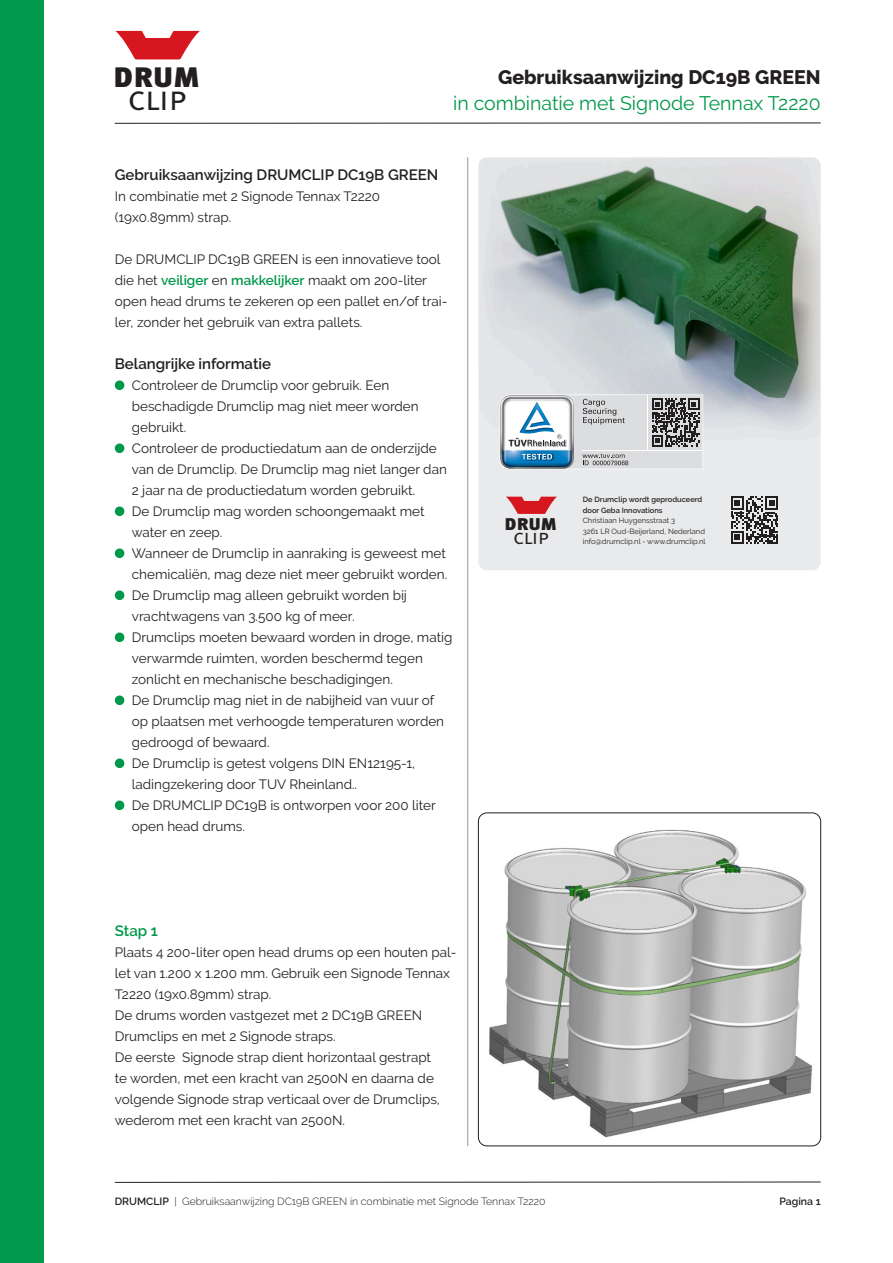
<style>
.page{position:relative;width:893px;height:1263px;background:#fff}
.page>*{position:absolute;margin:0;border:0;box-sizing:border-box;transform-origin:0 0}
.t1{font:34.5px "Meta Black Caps";color:#231f20}
.t2{font:34.5px "Meta Normal Caps";color:#231f20}
.t3{font:20.85px "Meta Black Caps";color:#231f20}
.t4{font:20.85px "Meta Normal Caps";color:#231f20}
.Hoofdstukaanduiding{font:19.5px "Raleway";color:#00984a}
.Hoofdstukaanduiding-2{font:800 19.5px "Raleway";color:#231f20}
.Tussenkopje_02{font:600 15px "Raleway";color:#231f20}
.Tussenkopje_03{font:600 15px "Raleway";color:#00984a}
._00_Opsomming{font:13.5px/21px "Raleway";color:#231f20}
._00_Body{font:13.5px/21px "Raleway";color:#231f20}
.t5{font:300 10.5px "Raleway";color:#231f20}
.t6{font:600 10.5px "Raleway";color:#231f20}
._00_Body-2{font:7.5px "Raleway";color:#231f20}
._00_Body-3{font:600 7.5px "Raleway";color:#231f20}
.s1{font-weight:600;color:#00984a}
.s2{font-weight:600}
</style>
<div class="page">
<hr style="left:115px;top:1182px;width:706px;height:1px;background:#231f20">
<hr style="left:115px;top:123px;width:706px;height:1px;background:#231f20">
<div style="left:0;top:0;width:44px;height:1263px;background:#00984a"></div>
<svg style="left:115px;top:31px;width:85px;height:28px"></svg>
<hr style="left:467px;top:157px;width:1px;height:989px;background:#939598">
<div style="left:115px;top:380px;width:9px;height:10px;background:#00984a;border-radius:50%"></div>
<div style="left:115px;top:443px;width:9px;height:10px;background:#00984a;border-radius:50%"></div>
<div style="left:115px;top:506px;width:9px;height:10px;background:#00984a;border-radius:50%"></div>
<div style="left:115px;top:548px;width:9px;height:10px;background:#00984a;border-radius:50%"></div>
<div style="left:115px;top:590px;width:9px;height:10px;background:#00984a;border-radius:50%"></div>
<div style="left:115px;top:632px;width:9px;height:10px;background:#00984a;border-radius:50%"></div>
<div style="left:115px;top:695px;width:9px;height:10px;background:#00984a;border-radius:50%"></div>
<div style="left:115px;top:758px;width:9px;height:10px;background:#00984a;border-radius:50%"></div>
<div style="left:115px;top:800px;width:9px;height:10px;background:#00984a;border-radius:50%"></div>
<img style="left:478px;top:813px;width:343px;height:333px">
<div style="left:478px;top:813px;width:343px;height:333px;border:1px solid #231f20;border-radius:9px"></div>
<div style="left:478px;top:157px;width:343px;height:413px;background:#e9eaeb;border-radius:9px"></div>
<img style="left:478px;top:157px;width:343px;height:275px">
<svg style="left:499px;top:394px;width:204px;height:75px"></svg>
<svg style="left:506px;top:497px;width:51px;height:17px"></svg>
<svg style="left:731px;top:496px;width:47px;height:48px"></svg>
<h1 class="t1" style="left:113px;top:54px;width:89px">drum</h1>
<h1 class="t2" style="left:128px;top:78px;width:60px">clip</h1>
<p class="Hoofdstukaanduiding-2" style="left:498px;top:66px;width:324px">Gebruiksaanwijzing DC19B GREEN</p>
<p class="Hoofdstukaanduiding" style="left:453px;top:92px;width:369px">in combinatie met Signode Tennax T2220</p>
<p class="Tussenkopje_02" style="left:115px;top:166px;width:325px">Gebruiksaanwijzing DRUMCLIP DC19B GREEN</p>
<p class="_00_Body" style="left:115px;top:186px;width:267px">In combinatie met 2 Signode Tennax T2220 (19x0.89mm) strap.</p>
<p class="_00_Body" style="left:115px;top:249px;width:334px">De DRUMCLIP DC19B GREEN is een innovatieve tool die het <span class="s1">veiliger</span> en <span class="s1">makkelijker</span> maakt om 200-liter open head drums te zekeren op een pallet en/of trai&shy;ler, zonder het gebruik van extra pallets.</p>
<p class="Tussenkopje_02" style="left:115px;top:355px;width:158px">Belangrijke informatie</p>
<p class="_00_Opsomming" style="left:132px;top:375px;width:288px">Controleer de Drumclip voor gebruik. Een beschadigde Drumclip mag niet meer worden gebruikt.</p>
<p class="_00_Opsomming" style="left:132px;top:438px;width:317px">Controleer de productiedatum aan de onderzijde van de Drumclip. De Drumclip mag niet langer dan<br>2 jaar na de productiedatum worden gebruikt.</p>
<p class="_00_Opsomming" style="left:132px;top:501px;width:294px">De Drumclip mag worden schoongemaakt met water en zeep.</p>
<p class="_00_Opsomming" style="left:132px;top:543px;width:317px">Wanneer de Drumclip in aanraking is geweest met chemicaliën, mag deze niet meer gebruikt worden.</p>
<p class="_00_Opsomming" style="left:132px;top:585px;width:277px">De Drumclip mag alleen gebruikt worden bij vrachtwagens van 3.500 kg of meer.</p>
<p class="_00_Opsomming" style="left:132px;top:627px;width:322px">Drumclips moeten bewaard worden in droge, matig verwarmde ruimten, worden beschermd tegen zonlicht en mechanische beschadigingen.</p>
<p class="_00_Opsomming" style="left:132px;top:690px;width:314px">De Drumclip mag niet in de nabijheid van vuur of op plaatsen met verhoogde temperaturen worden gedroogd of bewaard.</p>
<p class="_00_Opsomming" style="left:132px;top:753px;width:285px">De Drumclip is getest volgens DIN EN12195-1, ladingzekering door TUV Rheinland..</p>
<p class="_00_Opsomming" style="left:132px;top:795px;width:306px">De DRUMCLIP DC19B is ontworpen voor 200 liter open head drums.</p>
<p class="Tussenkopje_03" style="left:115px;top:922px;width:45px">Stap 1</p>
<p class="_00_Body" style="left:115px;top:942px;width:343px">Plaats 4 200-liter open head drums op een houten pal&shy;let van 1.200 x 1.200 mm. Gebruik een Signode Tennax<br>T2220 (19x0.89mm) strap.</p>
<p class="_00_Body" style="left:115px;top:1005px;width:309px">De drums worden vastgezet met 2 DC19B GREEN<br>Drumclips en met 2 Signode straps.</p>
<p class="_00_Body" style="left:115px;top:1047px;width:327px">De eerste Signode strap dient horizontaal gestrapt te worden, met een kracht van 2500N en daarna de volgende Signode strap verticaal over de Drumclips, wederom met een kracht van 2500N.</p>
<p class="t3" style="left:505px;top:511px;width:54px">drum</p>
<p class="t4" style="left:513px;top:525px;width:37px">clip</p>
<p class="_00_Body-3" style="left:583px;top:495px;width:121px">De Drumclip wordt geproduceerd</p>
<p class="_00_Body-3" style="left:583px;top:505px;width:81px">door Geba Innovations</p>
<p class="_00_Body-2" style="left:583px;top:516px;width:94px">Christiaan Huygensstraat 3</p>
<p class="_00_Body-2" style="left:583px;top:526px;width:124px">3261 LR Oud-Beijerland, Nederland</p>
<p class="_00_Body-2" style="left:583px;top:537px;width:124px">info@drumclip.nl - www.drumclip.nl</p>
<p class="t5" style="left:115px;top:1195px;width:432px"><span class="s2">DRUMCLIP</span> | Gebruiksaanwijzing DC19B GREEN in combinatie met Signode Tennax T2220</p>
<p class="t6" style="left:779px;top:1195px;width:43px">Pagina 1</p>
</div>
